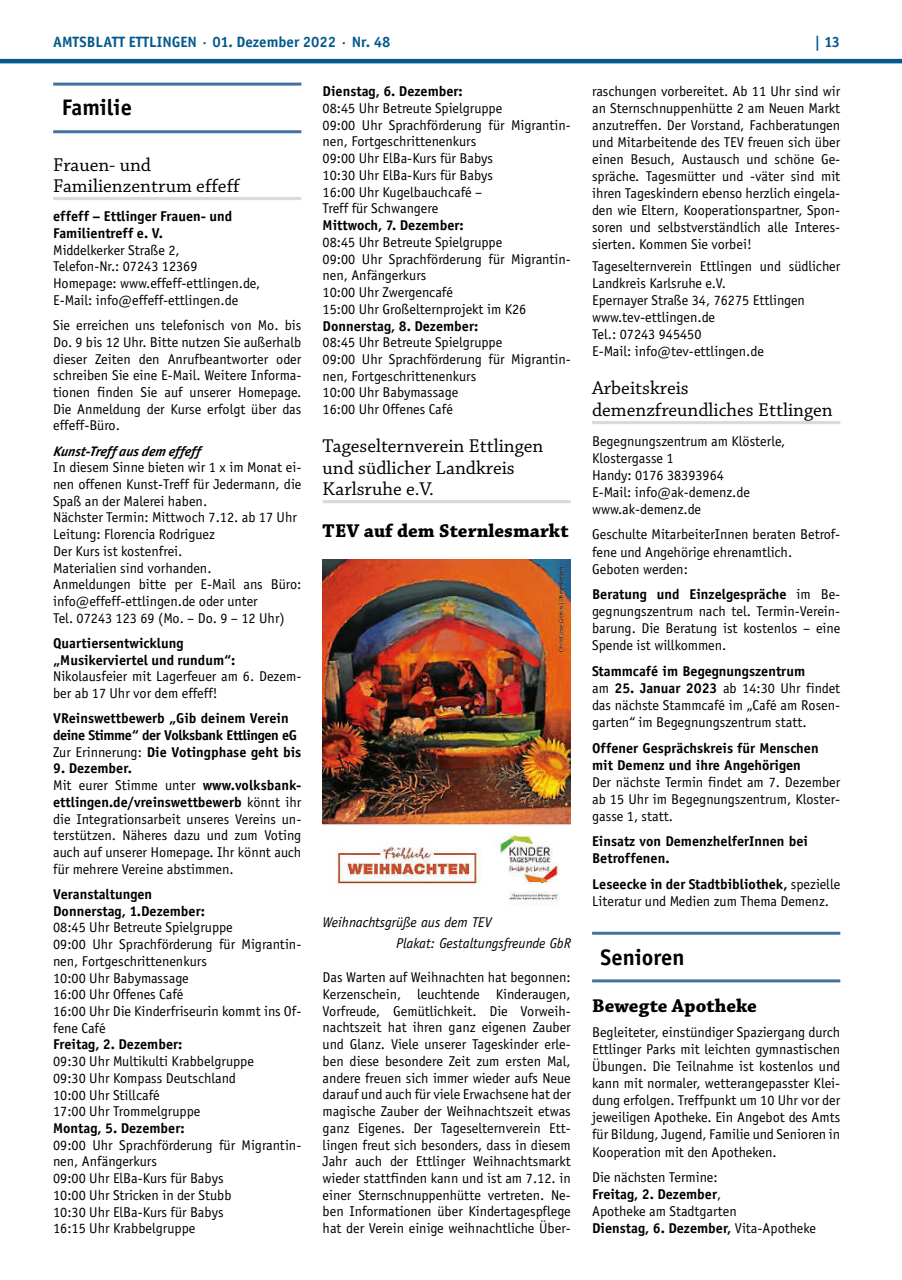
<style>
.page{position:relative;width:902px;height:1280px;background:#fff}
.page>*{position:absolute;margin:0;border:0;box-sizing:border-box;transform-origin:0 0}
.t1{font:700 22.5px "Officina Sans";color:#000}
.t2{font:19.5px/21.3px "Chaparral Pro";color:#000}
.t3{font:700 19.5px "Chaparral Pro";color:#000}
.t4{font:700 15px "Officina Sans";color:#04598c}
.t5{font:14.25px/16.6px "Officina Sans";color:#000}
.t6{font:700 14.25px/16.6px "Officina Sans";color:#000}
.t7{font:italic 14.25px/21.3px "Officina Sans";color:#000}
.t8{font:italic 700 14.25px "Officina Sans";color:#000}
.s1{font-weight:400}
.s2{font-weight:700}
</style>
<div class="page">
<hr style="left:0;top:59px;width:901px;height:4px;background:#04598c">
<hr style="left:53px;top:83px;width:248px;height:3px;background:#4371a0">
<hr style="left:53px;top:130px;width:248px;height:3px;background:#4371a0">
<hr style="left:53px;top:197px;width:248px;height:3px;background:#dadad9">
<hr style="left:322px;top:500px;width:248px;height:3px;background:#dadad9">
<img style="left:322px;top:559px;width:248px;height:346px">
<hr style="left:592px;top:421px;width:248px;height:3px;background:#dadad9">
<hr style="left:592px;top:932px;width:248px;height:3px;background:#4371a0">
<hr style="left:592px;top:979px;width:248px;height:3px;background:#4371a0">
<p class="t4" style="left:53px;top:32px;width:339px">AMTSBLATT ETTLINGEN · 01. Dezember 2022 · Nr. 48</p>
<p class="t4" style="left:814px;top:32px;width:27px">| 13</p>
<h1 class="t1" style="left:62px;top:94px;width:72px">Familie</h1>
<h2 class="t2" style="left:53px;top:155px;width:188px">Frauen- und<br>Familienzentrum effeff</h2>
<p class="t6" style="left:53px;top:208px;width:180px">effeff – Ettlinger Frauen- und<br>Familientreff e. V.</p>
<p class="t5" style="left:53px;top:242px;width:208px">Middelkerker Straße 2,<br>Telefon-Nr.: 07243 12369<br>Homepage: www.effeff-ettlingen.de,<br>E-Mail: info@effeff-ettlingen.de</p>
<p class="t5" style="left:53px;top:317px;width:250px;text-align:justify">Sie erreichen uns telefonisch von Mo. bis Do. 9 bis 12 Uhr. Bitte nutzen Sie außerhalb dieser Zeiten den Anrufbeantworter oder schreiben Sie eine E-Mail. Weitere Informa&shy;tionen finden Sie auf unserer Homepage.<br>Die Anmeldung der Kurse erfolgt über das effeff-Büro.</p>
<p class="t8" style="left:53px;top:442px;width:149px">Kunst-Treff aus dem effeff</p>
<p class="t5" style="left:53px;top:459px;width:250px">In diesem Sinne bieten wir 1 x im Monat ei&shy;nen offenen Kunst-Treff für Jedermann, die Spaß an der Malerei haben.<br>Nächster Termin: Mittwoch 7.12. ab 17 Uhr Leitung: Florencia Rodriguez<br>Der Kurs ist kostenfrei.<br>Materialien sind vorhanden.<br>Anmeldungen bitte per E-Mail ans Büro: info@effeff-ettlingen.de oder unter<br>Tel. 07243 123 69 (Mo. – Do. 9 – 12 Uhr)</p>
<p class="t6" style="left:53px;top:635px;width:184px">Quartiersentwicklung „Musikerviertel und rundum“:</p>
<p class="t5" style="left:53px;top:668px;width:250px">Nikolausfeier mit Lagerfeuer am 6. Dezem&shy;ber ab 17 Uhr vor dem effeff!</p>
<p class="t6" style="left:53px;top:710px;width:250px">VReinswettbewerb „Gib deinem Verein deine Stimme“ der Volksbank Ettlingen eG<br><span class="s1">Zur Erinnerung:</span> Die Votingphase geht bis</p>
<p class="t5" style="left:53px;top:760px;width:250px"><span class="s2">9. Dezember.<br></span>Mit eurer Stimme unter <span class="s2">www.volksbank&shy;ettlingen.de/vreinswettbewerb</span> könnt ihr die Integrationsarbeit unseres Vereins un&shy;terstützen. Näheres dazu und zum Voting auch auf unserer Homepage. Ihr könnt auch für mehrere Vereine abstimmen.</p>
<p class="t6" style="left:53px;top:886px;width:153px">Veranstaltungen<br>Donnerstag, 1.Dezember:</p>
<p class="t5" style="left:53px;top:919px;width:250px">08:45 Uhr Betreute Spielgruppe<br>09:00 Uhr Sprachförderung für Migrantin&shy;nen, Fortgeschrittenenkurs<br>10:00 Uhr Babymassage<br>16:00 Uhr Offenes Café<br>16:00 Uhr Die Kinderfriseurin kommt ins Of&shy;fene Café</p>
<p class="t6" style="left:53px;top:1036px;width:131px">Freitag, 2. Dezember:</p>
<p class="t5" style="left:53px;top:1053px;width:202px">09:30 Uhr Multikulti Krabbelgruppe<br>09:30 Uhr Kompass Deutschland<br>10:00 Uhr Stillcafé<br>17:00 Uhr Trommelgruppe</p>
<p class="t6" style="left:53px;top:1119px;width:133px">Montag, 5. Dezember:</p>
<p class="t5" style="left:53px;top:1136px;width:250px">09:00 Uhr Sprachförderung für Migrantin&shy;nen, Anfängerkurs<br>09:00 Uhr ElBa-Kurs für Babys<br>10:00 Uhr Stricken in der Stubb<br>10:30 Uhr ElBa-Kurs für Babys<br>16:15 Uhr Krabbelgruppe</p>
<p class="t6" style="left:322px;top:83px;width:142px">Dienstag, 6. Dezember:</p>
<p class="t5" style="left:322px;top:100px;width:250px">08:45 Uhr Betreute Spielgruppe<br>09:00 Uhr Sprachförderung für Migrantin&shy;nen, Fortgeschrittenenkurs<br>09:00 Uhr ElBa-Kurs für Babys<br>10:30 Uhr ElBa-Kurs für Babys<br>16:00 Uhr Kugelbauchcafé –<br>Treff für Schwangere</p>
<p class="t6" style="left:322px;top:217px;width:143px">Mittwoch, 7. Dezember:</p>
<p class="t5" style="left:322px;top:234px;width:250px">08:45 Uhr Betreute Spielgruppe<br>09:00 Uhr Sprachförderung für Migrantin&shy;nen, Anfängerkurs<br>10:00 Uhr Zwergencafé<br>15:00 Uhr Großelternprojekt im K26</p>
<p class="t6" style="left:322px;top:317px;width:157px">Donnerstag, 8. Dezember:</p>
<p class="t5" style="left:322px;top:334px;width:250px">08:45 Uhr Betreute Spielgruppe<br>09:00 Uhr Sprachförderung für Migrantin&shy;nen, Fortgeschrittenenkurs<br>10:00 Uhr Babymassage<br>16:00 Uhr Offenes Café</p>
<h2 class="t2" style="left:322px;top:436px;width:222px">Tageselternverein Ettlingen und südlicher Landkreis<br>Karlsruhe e.V.</h2>
<h2 class="t3" style="left:322px;top:520px;width:247px">TEV auf dem Sternlesmarkt</h2>
<p class="t7" style="left:396px;top:912px;width:176px;text-indent:-73px">Weihnachtsgrüße aus dem TEV<br>Plakat: Gestaltungsfreunde GbR</p>
<p class="t5" style="left:322px;top:969px;width:250px;text-align:justify">Das Warten auf Weihnachten hat begonnen:<br>Kerzenschein, leuchtende Kinderaugen, Vorfreude, Gemütlichkeit. Die Vorweih&shy;nachtszeit hat ihren ganz eigenen Zauber und Glanz. Viele unserer Tageskinder erle&shy;ben diese besondere Zeit zum ersten Mal, andere freuen sich immer wieder aufs Neue darauf und auch für viele Erwachsene hat der magische Zauber der Weihnachtszeit etwas ganz Eigenes. Der Tageselternverein Ett&shy;lingen freut sich besonders, dass in diesem Jahr auch der Ettlinger Weihnachtsmarkt wieder stattfinden kann und ist am 7.12. in einer Sternschnuppenhütte vertreten. Ne&shy;ben Informationen über Kindertagespflege hat der Verein einige weihnachtliche Über-</p>
<p class="t5" style="left:592px;top:82px;width:250px;line-height:17.1px;text-align:justify">raschungen vorbereitet. Ab 11 Uhr sind wir an Sternschnuppenhütte 2 am Neuen Markt anzutreffen. Der Vorstand, Fachberatungen und Mitarbeitende des TEV freuen sich über einen Besuch, Austausch und schöne Ge&shy;spräche. Tagesmütter und -väter sind mit ihren Tageskindern ebenso herzlich eingela&shy;den wie Eltern, Kooperationspartner, Spon&shy;soren und selbstverständlich alle Interes&shy;sierten. Kommen Sie vorbei!</p>
<p class="t5" style="left:592px;top:257px;width:250px;line-height:17.1px">Tageselternverein Ettlingen und südlicher<br>Landkreis Karlsruhe e.V.<br>Epernayer Straße 34, 76275 Ettlingen www.tev-ettlingen.de<br>Tel.: 07243 945450<br>E-Mail: info@tev-ettlingen.de</p>
<h2 class="t2" style="left:592px;top:378px;width:242px">Arbeitskreis demenzfreundliches Ettlingen</h2>
<p class="t5" style="left:592px;top:432px;width:195px;line-height:17.1px">Begegnungszentrum am Klösterle,<br>Klostergasse 1<br>Handy: 0176 38393964<br>E-Mail: info@ak-demenz.de www.ak-demenz.de</p>
<p class="t5" style="left:592px;top:526px;width:250px;line-height:17.1px">Geschulte MitarbeiterInnen beraten Betrof&shy;fene und Angehörige ehrenamtlich.<br>Geboten werden:</p>
<p class="t5" style="left:592px;top:586px;width:250px;line-height:17.1px;text-align:justify"><span class="s2">Beratung und Einzelgespräche</span> im Be&shy;gegnungszentrum nach tel. Termin-Verein&shy;barung. Die Beratung ist kostenlos – eine Spende ist willkommen.</p>
<p class="t5" style="left:592px;top:662px;width:250px;line-height:17.1px"><span class="s2">Stammcafé im Begegnungszentrum<br></span>am <span class="s2">25. Januar 2023</span> ab 14:30 Uhr findet das nächste Stammcafé im „Café am Rosen&shy;garten“ im Begegnungszentrum statt.</p>
<p class="t6" style="left:592px;top:739px;width:228px;line-height:17.1px">Offener Gesprächskreis für Menschen mit Demenz und ihre Angehörigen</p>
<p class="t5" style="left:592px;top:773px;width:250px;line-height:17.1px;text-align:justify">Der nächste Termin findet am 7. Dezember ab 15 Uhr im Begegnungszentrum, Kloster&shy;gasse 1, statt.</p>
<p class="t6" style="left:592px;top:833px;width:217px;line-height:17.1px">Einsatz von DemenzhelferInnen bei<br>Betroffenen.</p>
<p class="t5" style="left:592px;top:875px;width:250px;line-height:17.1px"><span class="s2">Leseecke in der Stadtbibliothek,</span> spezielle<br>Literatur und Medien zum Thema Demenz.</p>
<h1 class="t1" style="left:600px;top:943px;width:85px">Senioren</h1>
<h2 class="t3" style="left:592px;top:994px;width:166px">Bewegte Apotheke</h2>
<p class="t5" style="left:592px;top:1024px;width:250px;line-height:17.1px;text-align:justify">Begleiteter, einstündiger Spaziergang durch Ettlinger Parks mit leichten gymnastischen Übungen. Die Teilnahme ist kostenlos und kann mit normaler, wetterangepasster Klei&shy;dung erfolgen. Treffpunkt um 10 Uhr vor der jeweiligen Apotheke. Ein Angebot des Amts für Bildung, Jugend, Familie und Senioren in Kooperation mit den Apotheken.</p>
<p class="t5" style="left:592px;top:1169px;width:225px;line-height:17.1px">Die nächsten Termine:<br><span class="s2">Freitag, 2. Dezember</span>,<br>Apotheke am Stadtgarten<br><span class="s2">Dienstag, 6. Dezember,</span> Vita-Apotheke</p>
</div>
